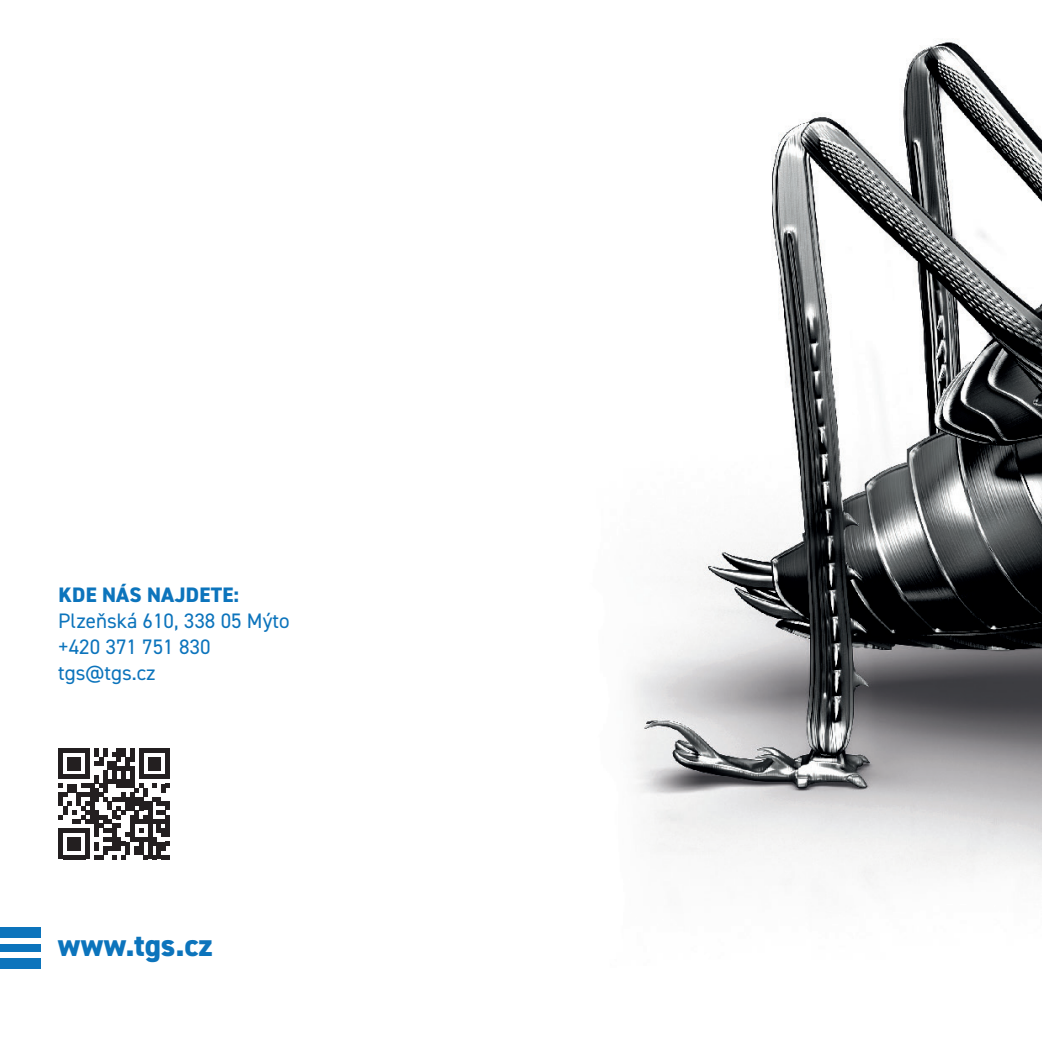
<style>
.page{position:relative;width:1042px;height:1042px;background:#fff}
.page>*{position:absolute;margin:0;border:0;box-sizing:border-box;transform-origin:0 0}
.t1{font:800 31.5px "DIN2014";color:#0c74bc}
.t2{font:21px/26.2px "DIN2014";color:#0c74bc}
.t3{font:800 21px "DIN2014";letter-spacing:.01em;color:#0c74bc}
</style>
<div class="page">
<img style="left:632px;top:39px;width:410px;height:846px">
<svg style="left:59px;top:748px;width:111px;height:111px"></svg>
<div style="left:0;top:944px;width:41px;height:7px;background:#0c74bc"></div>
<div style="left:0;top:927px;width:41px;height:11px;background:#0c74bc"></div>
<div style="left:0;top:958px;width:41px;height:11px;background:#0c74bc"></div>
<p class="t3" style="left:58px;top:580px;width:182px">KDE NÁS NAJDETE:</p>
<p class="t2" style="left:58px;top:607px;width:233px">Plzeňská 610, 338 05 Mýto +420 371 751 830 tgs@tgs.cz</p>
<h1 class="t1" style="left:58px;top:924px;width:156px">www.tgs.cz</h1>
</div>
